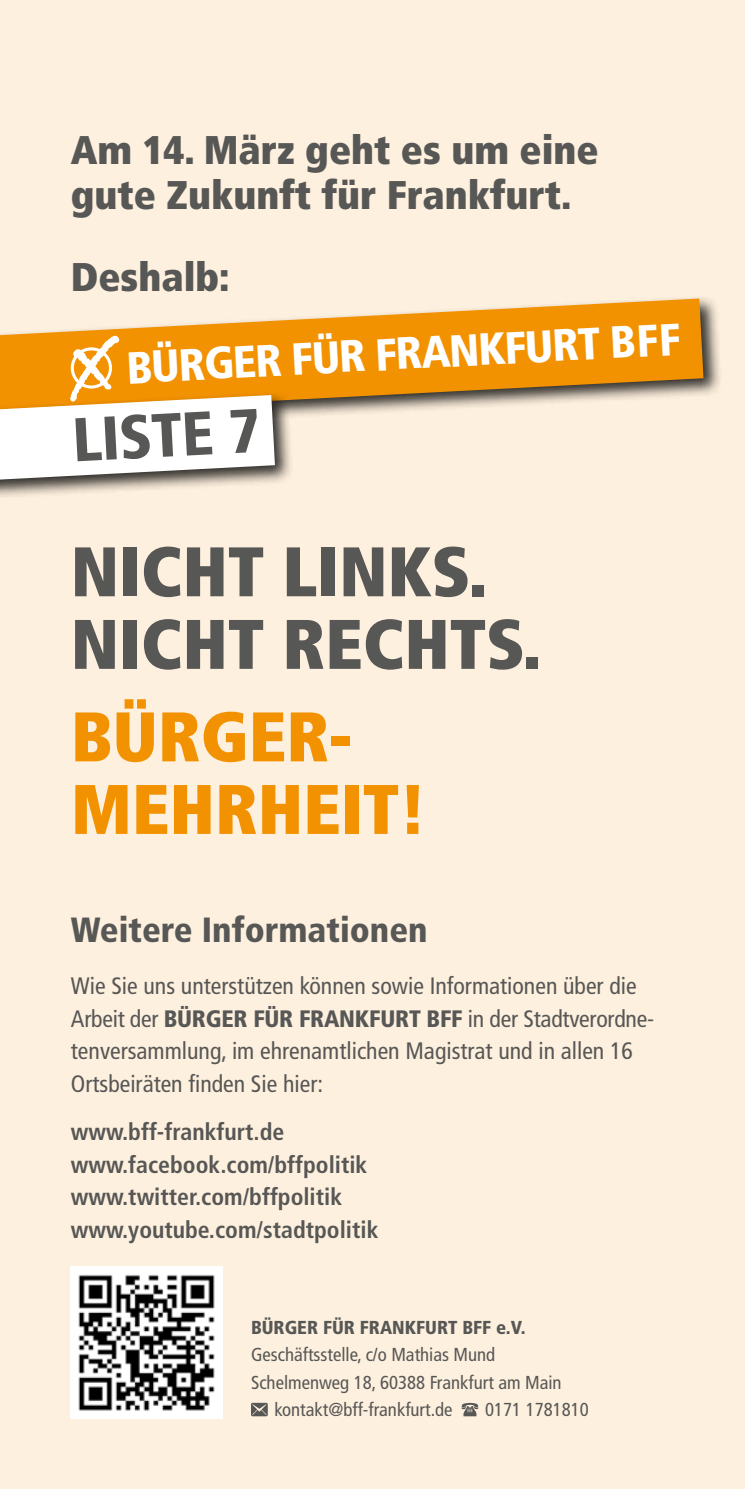
<style>
.page{position:relative;width:745px;height:1489px;background:#fff}
.page>*{position:absolute;margin:0;border:0;box-sizing:border-box;transform-origin:0 0}
.t1{font:900 condensed 70px/72.5px "Frutiger LT Std";color:#575756}
.t2{font:900 condensed 70px/72.5px "Frutiger LT Std";color:#f39200}
.t3{font:900 condensed 61.5px "Frutiger LT Std";color:#575756}
.t4{font:900 condensed 45px "Frutiger LT Std";color:#fff}
.t5{font:900 condensed 40px/45px "Frutiger LT Std";color:#575756}
.t6{font:900 condensed 35px "Frutiger LT Std";color:#575756}
.t7{font:condensed 23.75px/32.5px "Frutiger LT Std";color:#575756}
.t8{font:700 condensed 23.75px/32.5px "Frutiger LT Std";color:#575756}
.t9{font:condensed 18.75px "Frutiger LT Std";color:#575756}
.t10{font:900 condensed 18.75px "Frutiger LT Std";color:#575756}
.s1{font-weight:900}
</style>
<div class="page">
<div style="left:0;top:0;width:744px;height:1488px;background:#fef0de"></div>
<div style="left:0;top:294px;width:722px;height:145px;background:#000;opacity:.8"></div>
<svg style="left:0;top:298px;width:703px;height:117px;fill:#f39200"></svg>
<div style="left:0;top:391px;width:293px;height:112px;background:#000;opacity:.8"></div>
<svg style="left:0;top:335px;width:275px;height:144px;background:#f2c786"></svg>
<img style="left:71px;top:1266px;width:151px;height:151px">
<svg style="left:251px;top:1402px;width:16px;height:14px"></svg>
<svg style="left:461px;top:1402px;width:17px;height:14px"></svg>
<h3 class="t5" style="left:71px;top:127px;width:529px">Am 14. März geht es um eine gute Zukunft für Frankfurt.</h3>
<h3 class="t5" style="left:71px;top:254px;width:160px">Deshalb:</h3>
<h3 class="t4" style="left:125px;top:341px;width:556px;rotate:-3deg">BÜRGER FÜR FRANKFURT BFF</h3>
<h2 class="t3" style="left:70px;top:403px;width:190px;rotate:-3deg">LISTE 7</h2>
<h1 class="t1" style="left:71px;top:535px;width:472px">NICHT LINKS.<br>NICHT RECHTS.</h1>
<h1 class="t2" style="left:71px;top:700px;width:356px">BÜRGER-<br>MEHRHEIT!</h1>
<h3 class="t6" style="left:71px;top:908px;width:358px">Weitere Informationen</h3>
<p class="t7" style="left:71px;top:969px;width:584px">Wie Sie uns unterstützen können sowie Informationen über die Arbeit der <span class="s1">BÜRGER FÜR FRANKFURT BFF</span> in der Stadtverordne&shy;tenversammlung, im ehrenamtlichen Magistrat und in allen 16<br>Ortsbeiräten finden Sie hier:</p>
<p class="t8" style="left:71px;top:1115px;width:309px">www.bff-frankfurt.de www.facebook.com/bffpolitik www.twitter.com/bffpolitik www.youtube.com/stadtpolitik</p>
<p class="t10" style="left:251px;top:1315px;width:276px">BÜRGER FÜR FRANKFURT BFF e.V.</p>
<p class="t9" style="left:251px;top:1343px;width:246px">Geschäftsstelle, c/o Mathias Mund</p>
<p class="t9" style="left:251px;top:1371px;width:312px">Schelmenweg 18, 60388 Frankfurt am Main</p>
<p class="t9" style="left:274px;top:1398px;width:179px">kontakt@bff-frankfurt.de</p>
<p class="t9" style="left:485px;top:1398px;width:105px">0171 1781810</p>
</div>
